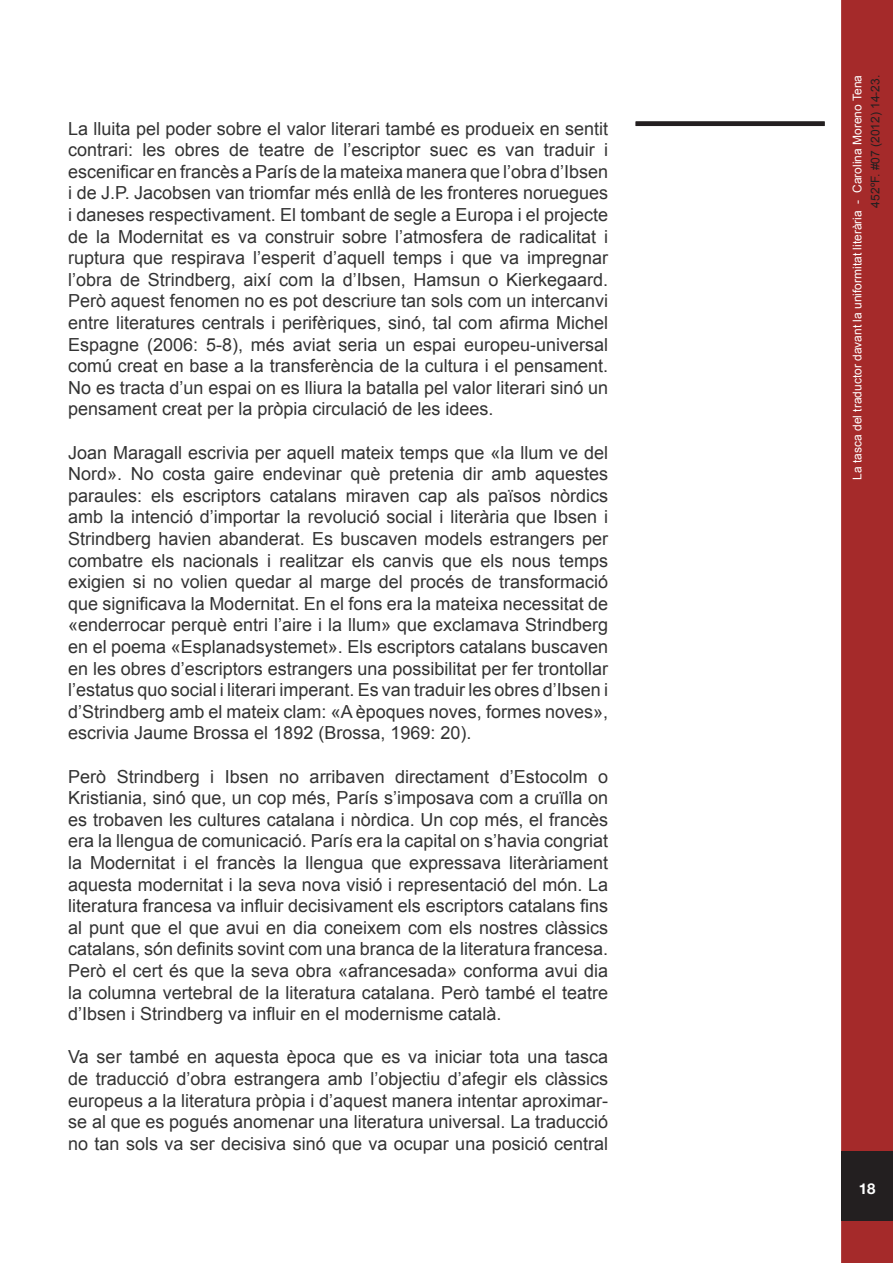
<style>
.page{position:relative;width:893px;height:1263px;background:#fff}
.page>*{position:absolute;margin:0;border:0;box-sizing:border-box;transform-origin:0 0}
.t1{font:18px/21.6px "Arial";color:#333;text-align:justify}
.t2{font:700 15px "Helvetica Neue";color:#fff}
.t3{font:12px "Arial";color:#fff}
.t4{font:12px "Arial";color:#231f20}
</style>
<div class="page">
<div style="left:843px;top:2px;width:48px;height:1259px;background:#a52a2a"></div>
<div style="left:841px;top:0;width:52px;height:1263px;border:3px solid #a52a2a"></div>
<div style="left:841px;top:1151px;width:52px;height:70px;background:#231f20"></div>
<div style="left:636px;top:121px;width:189px;height:5px;background:#231f20"></div>
<p class="t1" style="left:68px;top:118px;width:541px">La lluita pel poder sobre el valor literari també es produeix en sentit contrari: les obres de teatre de l’escriptor suec es van traduir i escenificar en francès a París de la mateixa manera que l’obra d’Ibsen i de J.P. Jacobsen van triomfar més enllà de les fronteres noruegues i daneses respectivament. El tombant de segle a Europa i el projecte de la Modernitat es va construir sobre l’atmosfera de radicalitat i ruptura que respirava l’esperit d’aquell temps i que va impregnar l’obra de Strindberg, així com la d’Ibsen, Hamsun o Kierkegaard.<br>Però aquest fenomen no es pot descriure tan sols com un intercanvi entre literatures centrals i perifèriques, sinó, tal com afirma Michel Espagne (2006: 5-8), més aviat seria un espai europeu-universal comú creat en base a la transferència de la cultura i el pensament.<br>No es tracta d’un espai on es lliura la batalla pel valor literari sinó un pensament creat per la pròpia circulació de les idees.</p>
<p class="t1" style="left:68px;top:442px;width:541px">Joan Maragall escrivia per aquell mateix temps que «la llum ve del Nord». No costa gaire endevinar què pretenia dir amb aquestes paraules: els escriptors catalans miraven cap als països nòrdics amb la intenció d’importar la revolució social i literària que Ibsen i Strindberg havien abanderat. Es buscaven models estrangers per combatre els nacionals i realitzar els canvis que els nous temps exigien si no volien quedar al marge del procés de transformació que significava la Modernitat. En el fons era la mateixa necessitat de «enderrocar perquè entri l’aire i la llum» que exclamava Strindberg en el poema «Esplanadsystemet». Els escriptors catalans buscaven en les obres d’escriptors estrangers una possibilitat per fer trontollar l’estatus quo social i literari imperant. Es van traduir les obres d’Ibsen i d’Strindberg amb el mateix clam: «A èpoques noves, formes noves», escrivia Jaume Brossa el 1892 (Brossa, 1969: 20).</p>
<p class="t1" style="left:68px;top:766px;width:541px">Però Strindberg i Ibsen no arribaven directament d’Estocolm o Kristiania, sinó que, un cop més, París s’imposava com a cruïlla on es trobaven les cultures catalana i nòrdica. Un cop més, el francès era la llengua de comunicació. París era la capital on s’havia congriat la Modernitat i el francès la llengua que expressava literàriament aquesta modernitat i la seva nova visió i representació del món. La literatura francesa va influir decisivament els escriptors catalans fins al punt que el que avui en dia coneixem com els nostres clàssics catalans, són definits sovint com una branca de la literatura francesa.<br>Però el cert és que la seva obra «afrancesada» conforma avui dia la columna vertebral de la literatura catalana. Però també el teatre d’Ibsen i Strindberg va influir en el modernisme català.</p>
<p class="t1" style="left:68px;top:1046px;width:541px">Va ser també en aquesta època que es va iniciar tota una tasca de traducció d’obra estrangera amb l’objectiu d’afegir els clàssics europeus a la literatura pròpia i d’aquest manera intentar aproximar&shy;se al que es pogués anomenar una literatura universal. La traducció no tan sols va ser decisiva sinó que va ocupar una posició central</p>
<p class="t3" style="left:850px;top:480px;width:406px;rotate:-90deg">La tasca del traductor davant la uniformitat literària - Carolina Moreno Tena</p>
<p class="t4" style="left:868px;top:207px;width:134px;rotate:-90deg">452ºF. #07 (2012) 14-23.</p>
<p class="t2" style="left:859px;top:1179px;width:18px">18</p>
</div>
